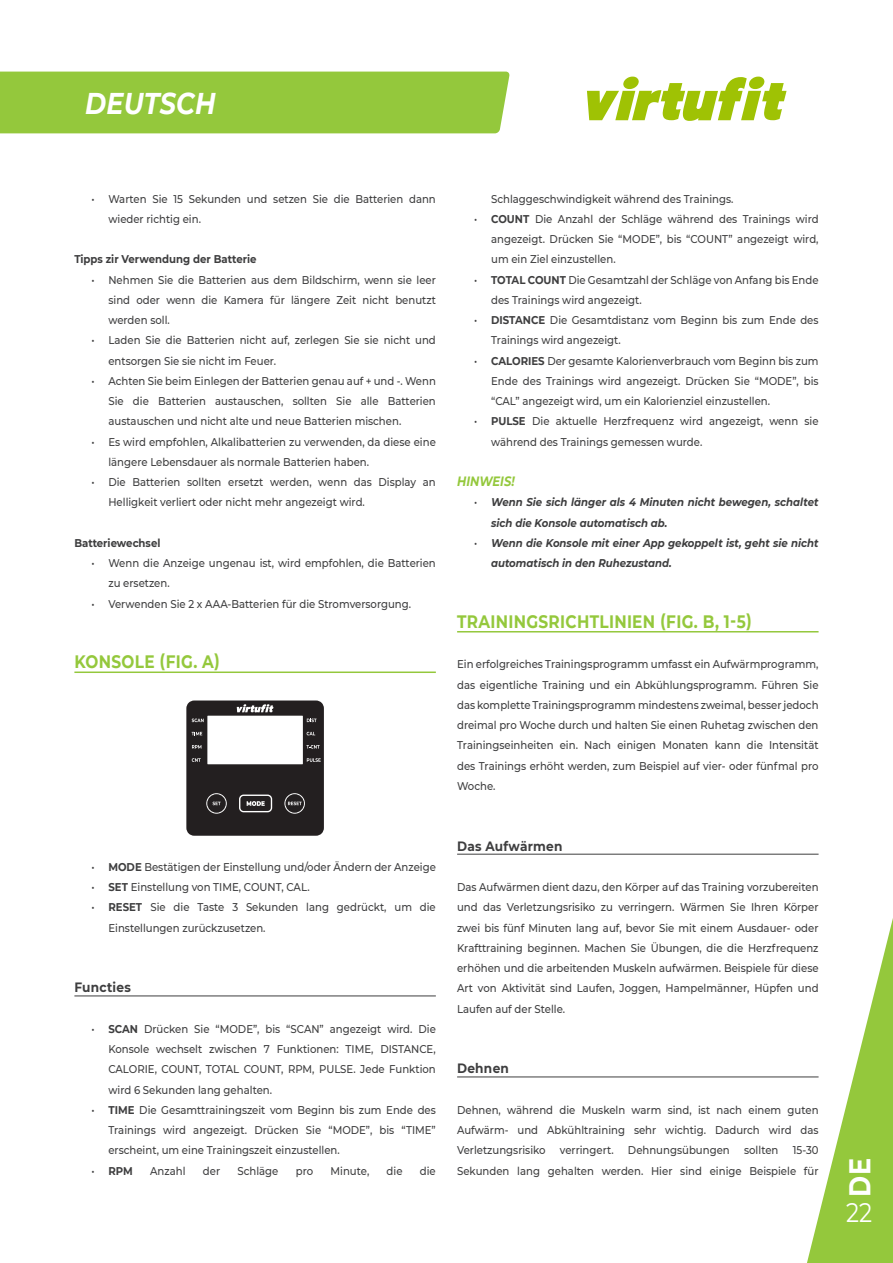
<style>
.page{position:relative;width:893px;height:1263px;background:#fff}
.page>*{position:absolute;margin:0;border:0;box-sizing:border-box;transform-origin:0 0}
.t1{font:italic 700 30px "Montserrat";letter-spacing:.01em;color:#fff;scale:.85 1}
.t2{font:700 30px "Montserrat";color:#fff;scale:.85 1}
.t3{font:27px "Montserrat";color:#fff;scale:.85 1}
.VF__Opsomming_platte_tekst{font:700 18px "Montserrat";letter-spacing:.02em;color:#94c83c;scale:.85 1}
.VF__Opsomming_platte_tekst-2{font:700 13.5px "Montserrat";letter-spacing:.02em;color:#3e3e3f;scale:.9 1}
.VF__Opsomming_platte_tekst-3{font:italic 700 13.5px "Montserrat";color:#94c83c;scale:.85 1}
.t4{font:500 11.25px/20.2px "Montserrat";color:#3e3e3f;scale:.9 1}
.t5{font:italic 700 11.25px/20.2px "Montserrat";color:#3e3e3f;scale:.9 1}
.t6{font:700 11.25px "Montserrat";color:#3e3e3f;scale:.9 1}
.s1{font-weight:700}
.s2{font-weight:500}
.s3{font-weight:500;font-style:normal}
</style>
<div class="page">
<div style="left:0;top:72px;width:510px;height:61px;background:#94c83c"></div>
<svg style="left:587px;top:77px;width:199px;height:44px"></svg>
<svg style="left:798px;top:853px;width:95px;height:410px"></svg>
<hr style="left:74px;top:671px;width:362px;height:2px;background:#94c83c">
<hr style="left:74px;top:995px;width:362px;height:1px;background:#3e3e3f">
<svg style="left:186px;top:700px;width:138px;height:136px"></svg>
<hr style="left:457px;top:631px;width:362px;height:1px;background:#94c83c">
<hr style="left:457px;top:854px;width:362px;height:1px;background:#3e3e3f">
<hr style="left:457px;top:1076px;width:362px;height:1px;background:#3e3e3f">
<h1 class="t1" style="left:85px;top:82px;width:155px">DEUTSCH</h1>
<p class="t4" style="left:108px;top:188px;width:365px;text-indent:-17px">• Warten Sie 15 Sekunden und setzen Sie die Batterien dann wieder richtig ein.</p>
<p class="t6" style="left:74px;top:251px;width:204px">Tipps zir Verwendung der Batterie</p>
<p class="t4" style="left:108px;top:269px;width:365px;text-align:justify;text-indent:-17px">• Nehmen Sie die Batterien aus dem Bildschirm, wenn sie leer sind oder wenn die Kamera für längere Zeit nicht benutzt werden soll.</p>
<p class="t4" style="left:108px;top:330px;width:365px;text-indent:-17px">• Laden Sie die Batterien nicht auf, zerlegen Sie sie nicht und entsorgen Sie sie nicht im Feuer.</p>
<p class="t4" style="left:108px;top:370px;width:365px;text-align:justify;text-indent:-17px">• Achten Sie beim Einlegen der Batterien genau auf + und -. Wenn Sie die Batterien austauschen, sollten Sie alle Batterien austauschen und nicht alte und neue Batterien mischen.</p>
<p class="t4" style="left:108px;top:431px;width:365px;text-indent:-17px">• Es wird empfohlen, Alkalibatterien zu verwenden, da diese eine längere Lebensdauer als normale Batterien haben.</p>
<p class="t4" style="left:108px;top:471px;width:365px;text-indent:-17px">• Die Batterien sollten ersetzt werden, wenn das Display an<br>Helligkeit verliert oder nicht mehr angezeigt wird.</p>
<p class="t6" style="left:74px;top:535px;width:97px">Batteriewechsel</p>
<p class="t4" style="left:108px;top:552px;width:365px;text-indent:-17px">• Wenn die Anzeige ungenau ist, wird empfohlen, die Batterien zu ersetzen.</p>
<p class="t4" style="left:91px;top:593px;width:357px">• Verwenden Sie 2 x AAA-Batterien für die Stromversorgung.</p>
<p class="VF__Opsomming_platte_tekst" style="left:74px;top:649px;width:173px">KONSOLE (FIG. A)</p>
<p class="t4" style="left:91px;top:856px;width:384px">• <span class="s1">MODE</span> Bestätigen der Einstellung und/oder Ändern der Anzeige</p>
<p class="t4" style="left:91px;top:876px;width:244px">• <span class="s1">SET</span> Einstellung von TIME, COUNT, CAL.</p>
<p class="t4" style="left:108px;top:897px;width:365px;text-indent:-17px">• <span class="s1">RESET</span> Sie die Taste 3 Sekunden lang gedrückt, um die<br>Einstellungen zurückzusetzen.</p>
<p class="VF__Opsomming_platte_tekst-2" style="left:74px;top:978px;width:64px">Functies</p>
<p class="t4" style="left:108px;top:1018px;width:365px;text-align:justify;text-indent:-17px">• <span class="s1">SCAN</span> Drücken Sie “MODE”, bis “SCAN” angezeigt wird. Die Konsole wechselt zwischen 7 Funktionen: TIME, DISTANCE, CALORIE, COUNT, TOTAL COUNT, RPM, PULSE. Jede Funktion wird 6 Sekunden lang gehalten.</p>
<p class="t4" style="left:108px;top:1099px;width:365px;text-align:justify;text-indent:-17px">• <span class="s1">TIME</span> Die Gesamttrainingszeit vom Beginn bis zum Ende des Trainings wird angezeigt. Drücken Sie “MODE”, bis “TIME” erscheint, um eine Trainingszeit einzustellen.</p>
<p class="t6" style="left:91px;top:1162px;width:48px"><span class="s2">•</span> RPM</p>
<p class="t4" style="left:150px;top:1160px;width:41px">Anzahl</p>
<p class="t4" style="left:203px;top:1160px;width:21px">der</p>
<p class="t4" style="left:237px;top:1160px;width:47px">Schläge</p>
<p class="t4" style="left:296px;top:1160px;width:21px">pro</p>
<p class="t4" style="left:331px;top:1160px;width:45px">Minute,</p>
<p class="t4" style="left:387px;top:1160px;width:19px">die</p>
<p class="t4" style="left:420px;top:1160px;width:19px">die</p>
<p class="t4" style="left:491px;top:188px;width:271px">Schlaggeschwindigkeit während des Trainings.</p>
<p class="t4" style="left:491px;top:208px;width:365px;text-align:justify;text-indent:-17px">• <span class="s1">COUNT</span> Die Anzahl der Schläge während des Trainings wird angezeigt. Drücken Sie “MODE”, bis “COUNT” angezeigt wird, um ein Ziel einzustellen.</p>
<p class="t4" style="left:491px;top:269px;width:365px;text-indent:-17px">• <span class="s1">TOTAL COUNT</span> Die Gesamtzahl der Schläge von Anfang bis Ende des Trainings wird angezeigt.</p>
<p class="t4" style="left:491px;top:309px;width:365px;text-indent:-17px">• <span class="s1">DISTANCE</span> Die Gesamtdistanz vom Beginn bis zum Ende des<br>Trainings wird angezeigt.</p>
<p class="t4" style="left:491px;top:350px;width:365px;text-align:justify;text-indent:-17px">• <span class="s1">CALORIES</span> Der gesamte Kalorienverbrauch vom Beginn bis zum Ende des Trainings wird angezeigt. Drücken Sie “MODE”, bis “CAL” angezeigt wird, um ein Kalorienziel einzustellen.</p>
<p class="t4" style="left:491px;top:411px;width:365px;text-indent:-17px">• <span class="s1">PULSE</span> Die aktuelle Herzfrequenz wird angezeigt, wenn sie während des Trainings gemessen wurde.</p>
<p class="VF__Opsomming_platte_tekst-3" style="left:457px;top:471px;width:69px">HINWEIS!</p>
<p class="t5" style="left:491px;top:492px;width:365px;text-indent:-17px"><span class="s3">•</span> Wenn Sie sich länger als 4 Minuten nicht bewegen, schaltet sich die Konsole automatisch ab.</p>
<p class="t5" style="left:491px;top:532px;width:365px;text-indent:-17px"><span class="s3">•</span> Wenn die Konsole mit einer App gekoppelt ist, geht sie nicht automatisch in den Ruhezustand.</p>
<p class="VF__Opsomming_platte_tekst" style="left:457px;top:608px;width:348px">TRAININGSRICHTLINIEN (FIG. B, 1-5)</p>
<p class="t4" style="left:457px;top:654px;width:403px;text-align:justify">Ein erfolgreiches Trainingsprogramm umfasst ein Aufwärmprogramm, das eigentliche Training und ein Abkühlungsprogramm. Führen Sie das komplette Trainingsprogramm mindestens zweimal, besser jedoch dreimal pro Woche durch und halten Sie einen Ruhetag zwischen den Trainingseinheiten ein. Nach einigen Monaten kann die Intensität des Trainings erhöht werden, zum Beispiel auf vier- oder fünfmal pro Woche.</p>
<p class="VF__Opsomming_platte_tekst-2" style="left:457px;top:836px;width:119px">Das Aufwärmen</p>
<p class="t4" style="left:457px;top:876px;width:403px;text-align:justify">Das Aufwärmen dient dazu, den Körper auf das Training vorzubereiten und das Verletzungsrisiko zu verringern. Wärmen Sie Ihren Körper zwei bis fünf Minuten lang auf, bevor Sie mit einem Ausdauer- oder Krafttraining beginnen. Machen Sie Übungen, die die Herzfrequenz erhöhen und die arbeitenden Muskeln aufwärmen. Beispiele für diese Art von Aktivität sind Laufen, Joggen, Hampelmänner, Hüpfen und Laufen auf der Stelle.</p>
<p class="VF__Opsomming_platte_tekst-2" style="left:457px;top:1059px;width:59px">Dehnen</p>
<p class="t4" style="left:457px;top:1099px;width:403px;text-align:justify">Dehnen, während die Muskeln warm sind, ist nach einem guten Aufwärm- und Abkühltraining sehr wichtig. Dadurch wird das Verletzungsrisiko</p>
<p class="t4" style="left:560px;top:1140px;width:61px">verringert.</p>
<p class="t4" style="left:628px;top:1140px;width:115px">Dehnungsübungen</p>
<p class="t4" style="left:744px;top:1140px;width:40px">sollten</p>
<p class="t4" style="left:457px;top:1140px;width:403px;text-align:right">15-30<br>Sekunden lang gehalten werden. Hier sind einige Beispiele für</p>
<h1 class="t2" style="left:838px;top:1197px;width:48px;rotate:-90deg">DE</h1>
<h2 class="t3" style="left:846px;top:1194px;width:32px">22</h2>
</div>
